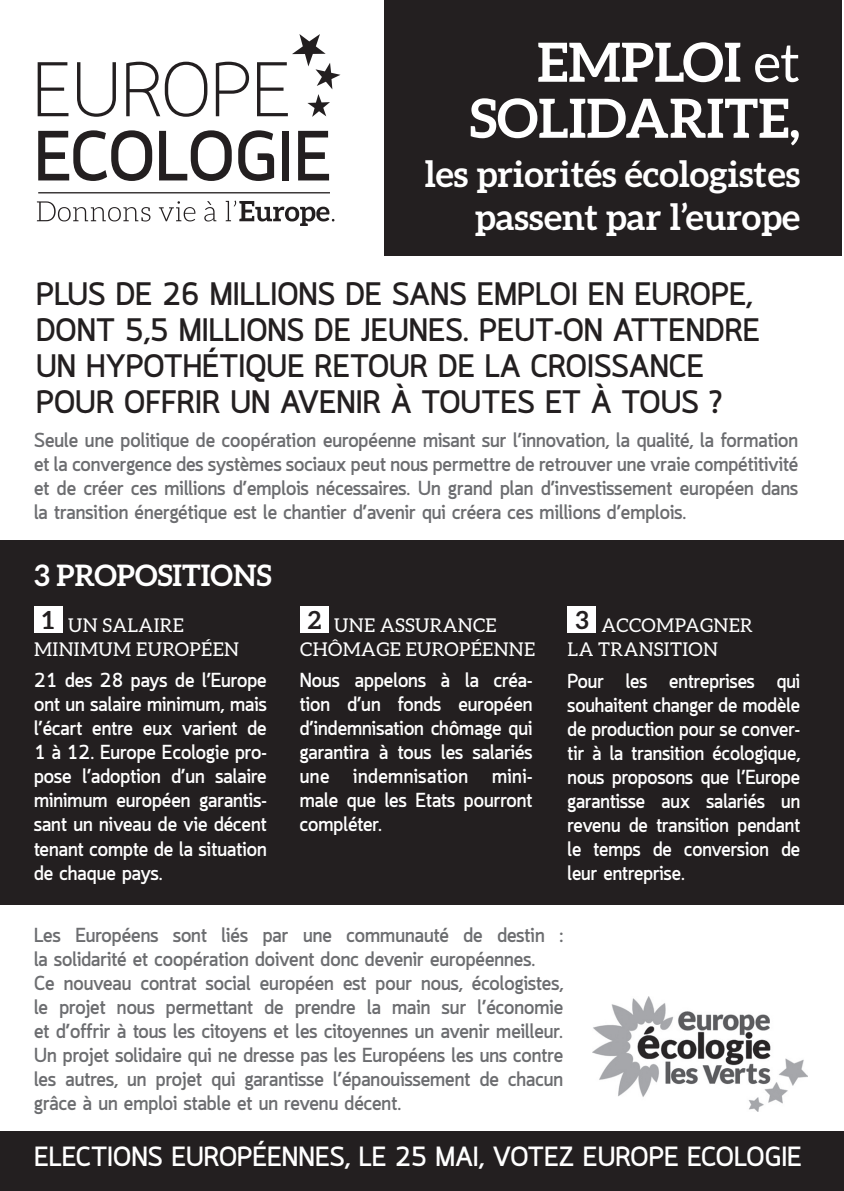
<style>
.page{position:relative;width:844px;height:1191px;background:#fff}
.page>*{position:absolute;margin:0;border:0;box-sizing:border-box;transform-origin:0 0}
.t1{font:700 54px/56px "Aleo";color:#fff;text-align:right}
.t2{font:700 36px/43.2px "Aleo";color:#fff;text-align:right}
.t3{font:700 32px/36px "Quark";color:#231f20}
.t4{font:700 29.6px "Aleo";color:#fff}
.t5{font:700 27.4px "Quark";color:#fff}
.t6{font:700 25px "Aleo";color:#231f20}
.t7{font:700 20px/24px "Quark";color:#6c6d70;text-align:justify}
.t8{font:700 20px/24px "Quark";color:#fff;text-align:justify}
.t9{font:19px/24.2px "Aleo";letter-spacing:.02em;color:#fff}
.s1{font-weight:400}
</style>
<div class="page">
<div style="left:0;top:1131px;width:842px;height:60px;background:#231f20"></div>
<hr style="left:842px;top:1131px;width:1px;height:60px;background:#231f20">
<div style="left:384px;top:1px;width:458px;height:254px;background:#231f20"></div>
<div style="left:0;top:540px;width:842px;height:364px;background:#231f20"></div>
<hr style="left:842px;top:540px;width:1px;height:364px;background:#231f20">
<div style="left:34px;top:606px;width:28px;height:27px;background:#fff"></div>
<div style="left:300px;top:606px;width:28px;height:27px;background:#fff"></div>
<div style="left:567px;top:606px;width:28px;height:27px;background:#fff"></div>
<svg style="left:38px;top:62px;width:30px;height:54px"></svg>
<svg style="left:77px;top:62px;width:39px;height:55px"></svg>
<svg style="left:126px;top:62px;width:81px;height:55px"></svg>
<svg style="left:216px;top:62px;width:33px;height:54px"></svg>
<svg style="left:257px;top:34px;width:83px;height:83px"></svg>
<svg style="left:38px;top:130px;width:114px;height:51px"></svg>
<svg style="left:159px;top:130px;width:72px;height:51px"></svg>
<svg style="left:238px;top:130px;width:36px;height:51px"></svg>
<div style="left:282px;top:131px;width:7px;height:49px;background:#231f20"></div>
<svg style="left:298px;top:131px;width:31px;height:49px"></svg>
<hr style="left:38px;top:192px;width:292px;height:1px;background:#231f20">
<svg style="left:37px;top:201px;width:113px;height:20px"></svg>
<svg style="left:159px;top:201px;width:36px;height:20px"></svg>
<svg style="left:204px;top:201px;width:12px;height:20px"></svg>
<svg style="left:225px;top:200px;width:109px;height:26px"></svg>
<img style="left:592px;top:996px;width:214px;height:115px">
<h1 class="t1" style="left:469px;top:33px;width:332px">EMPLOI <span class="s1">et<br></span>SOLIDARITE,</h1>
<h2 class="t2" style="left:424px;top:151px;width:377px">les priorités écologistes passent par l’europe</h2>
<h3 class="t3" style="left:36px;top:279px;width:725px">PLUS DE 26 MILLIONS DE SANS EMPLOI EN EUROPE, DONT 5,5 MILLIONS DE JEUNES. PEUT-ON ATTENDRE UN HYPOTHÉTIQUE RETOUR DE LA CROISSANCE POUR OFFRIR UN AVENIR À TOUTES ET À TOUS ?</h3>
<p class="t7" style="left:34px;top:430px;width:765px">Seule une politique de coopération européenne misant sur l’innovation, la qualité, la formation et la convergence des systèmes sociaux peut nous permettre de retrouver une vraie compétitivité et de créer ces millions d’emplois nécessaires. Un grand plan d’investissement européen dans la transition énergétique est le chantier d’avenir qui créera ces millions d’emplois.</p>
<h3 class="t4" style="left:34px;top:558px;width:239px">3 PROPOSITIONS</h3>
<p class="t6" style="left:42px;top:605px;width:14px">1</p>
<p class="t6" style="left:308px;top:605px;width:15px">2</p>
<p class="t6" style="left:575px;top:605px;width:15px">3</p>
<p class="t9" style="left:34px;top:612px;width:206px;text-indent:34px">UN SALAIRE<br>MINIMUM EUROPÉEN</p>
<p class="t9" style="left:300px;top:612px;width:236px;text-align:center">UNE ASSURANCE<br>CHÔMAGE EUROPÉENNE</p>
<p class="t9" style="left:567px;top:612px;width:187px;text-indent:34px">ACCOMPAGNER<br>LA TRANSITION</p>
<p class="t8" style="left:34px;top:670px;width:234px">21 des 28 pays de l’Europe ont un salaire minimum, mais l’écart entre eux varient de 1 à 12. Europe Ecologie pro&shy;pose l’adoption d’un salaire minimum européen garantis&shy;sant un niveau de vie décent tenant compte de la situation de chaque pays.</p>
<p class="t8" style="left:300px;top:670px;width:234px">Nous appelons à la créa&shy;tion d’un fonds européen d’indemnisation chômage qui garantira à tous les salariés une indemnisation mini&shy;male que les Etats pourront compléter.</p>
<p class="t8" style="left:567px;top:670px;width:234px">Pour les entreprises qui souhaitent changer de modèle de production pour se conver&shy;tir à la transition écologique, nous proposons que l’Europe garantisse aux salariés un revenu de transition pendant le temps de conversion de leur entreprise.</p>
<p class="t7" style="left:34px;top:925px;width:530px;text-align:left">Les Européens sont liés par une communauté de destin : la solidarité et coopération doivent donc devenir européennes.<br>Ce nouveau contrat social européen est pour nous, écologistes, le projet nous permettant de prendre la main sur l’économie et d’offrir à tous les citoyens et les citoyennes un avenir meilleur.<br>Un projet solidaire qui ne dresse pas les Européens les uns contre les autres, un projet qui garantisse l’épanouissement de chacun grâce à un emploi stable et un revenu décent.</p>
<h3 class="t5" style="left:34px;top:1140px;width:769px">ELECTIONS EUROPÉENNES, LE 25 MAI, VOTEZ EUROPE ECOLOGIE</h3>
</div>
